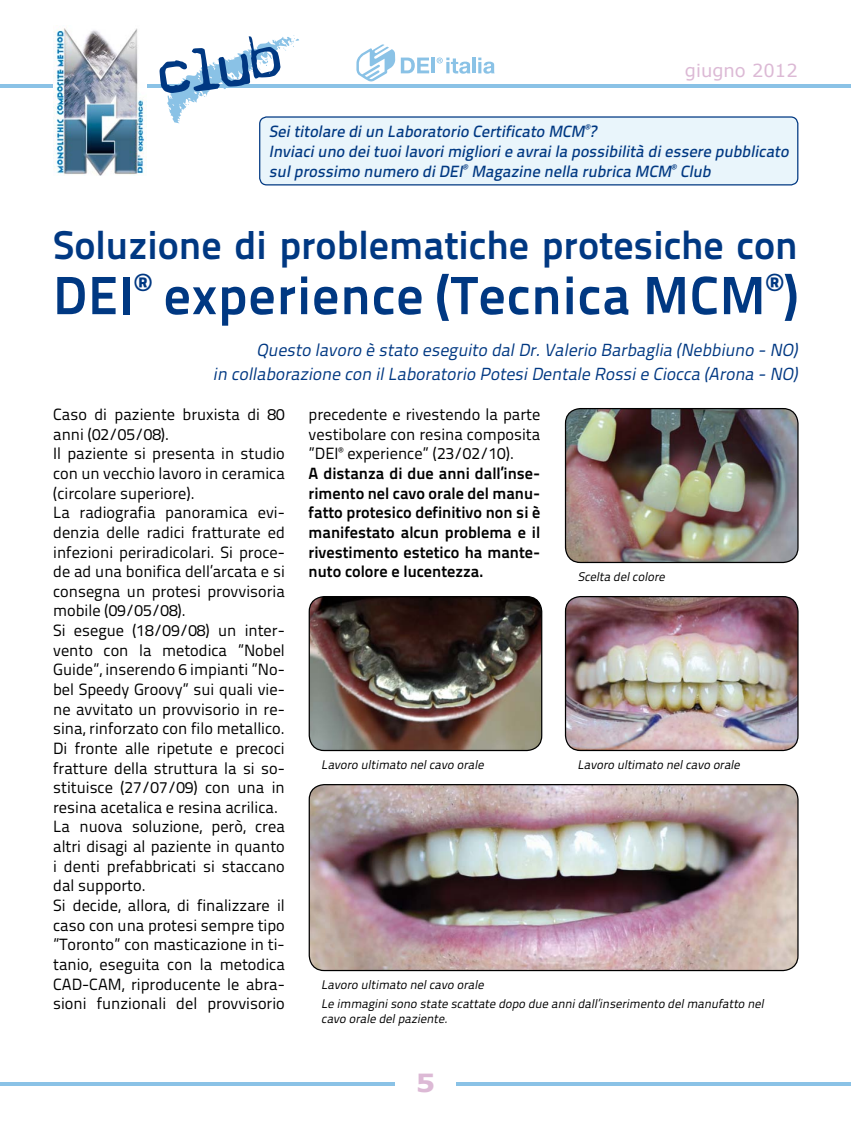
<style>
.page{position:relative;width:851px;height:1134px;background:#fff}
.page>*{position:absolute;margin:0;border:0;box-sizing:border-box;transform-origin:0 0}
.t1{font:700 53.75px "Titillium Text 22 L";letter-spacing:.02em;color:#003882}
.t2{font:700 40px "Titillium Text 22 L";color:#003882}
.t3{font:700 25px "Verdana";color:#dcb9d5;scale:1.1 1}
.t4{font:17.88px "Verdana";color:#dcb9d5}
.t5{font:italic 17.5px/23.8px "Titillium Text 22 L";color:#003882;text-align:right}
.t6{font:16.25px/19.6px "Titillium Text 22 L";color:#000}
.t7{font:700 16.25px/19.6px "Titillium Text 22 L";color:#000}
.t8{font:italic 500 16.25px/20px "Titillium Text 22 L";color:#003882}
.t9{font:italic 12.5px/18.8px "Titillium Text 22 L";color:#000}
.s1{font-weight:400}
</style>
<div class="page">
<hr style="left:0;top:84px;width:850px;height:4px;background:#8ac2e6">
<hr style="left:0;top:1082px;width:850px;height:3px;background:#8ac2e6">
<svg style="left:356px;top:44px;width:39px;height:38px"></svg>
<svg style="left:401px;top:58px;width:28px;height:15px"></svg>
<hr style="left:431px;top:58px;width:4px;height:15px;background:#8ac2e6">
<svg style="left:436px;top:58px;width:34px;height:16px"></svg>
<hr style="left:472px;top:58px;width:3px;height:15px;background:#8ac2e6">
<svg style="left:478px;top:58px;width:16px;height:16px"></svg>
<div style="left:395px;top:1058px;width:60px;height:49px;background:#fff"></div>
<img style="left:53px;top:28px;width:94px;height:148px">
<svg style="left:159px;top:35px;width:140px;height:88px"></svg>
<div style="left:260px;top:117px;width:537px;height:68px;background:#e9f5fb;border-radius:7px"></div>
<div style="left:259px;top:116px;width:539px;height:69px;border:1px solid #003882;border-radius:7px"></div>
<img style="left:566px;top:409px;width:231px;height:153px">
<div style="left:564px;top:408px;width:234px;height:155px;border:1px solid #000;border-radius:15px"></div>
<img style="left:310px;top:785px;width:487px;height:185px">
<div style="left:308px;top:784px;width:490px;height:187px;border:1px solid #000;border-radius:15px"></div>
<img style="left:566px;top:597px;width:231px;height:153px">
<div style="left:564px;top:596px;width:234px;height:155px;border:1px solid #000;border-radius:15px"></div>
<img style="left:310px;top:597px;width:231px;height:153px">
<div style="left:308px;top:596px;width:234px;height:155px;border:1px solid #000;border-radius:15px"></div>
<p class="t4" style="left:685px;top:59px;width:114px">giugno 2012</p>
<p class="t8" style="left:269px;top:120px;width:525px">Seititolare diun Laboratorio Certificato MCM<sup>®</sup>?<br>Inviaciuno deituoilavorimigliorie avraila possibilità diessere pubblicato sulprossimo numero diDEI<sup>®</sup> Magazine nella rubrica MCM<sup>®</sup> Club</p>
<h2 class="t2" style="left:53px;top:214px;width:746px">Soluzione di problematiche protesiche con</h2>
<h1 class="t1" style="left:53px;top:254px;width:746px">DEI<sup>®</sup> experience (Tecnica MCM<sup>®</sup>)</h1>
<p class="t5" style="left:213px;top:338px;width:590px">Questo lavoro è stato eseguito dalDr.Valerio Barbaglia (Nebbiuno -NO)<br>in collaborazione con ilLaboratorio PotesiDentale Rossie Ciocca (Arona -NO)</p>
<p class="t6" style="left:53px;top:404px;width:233px">Caso di paziente bruxista di 80 anni (02/05/08).<br>Il paziente si presenta in studio con un vecchio lavoro in ceramica (circolare superiore).<br>La radiografia panoramica evi&shy;denzia delle radici fratturate ed infezioni periradicolari. Si proce&shy;de ad una bonifica dell’arcata e si consegna un protesi provvisoria mobile (09/05/08).<br>Si esegue (18/09/08) un inter&shy;vento con la metodica ”Nobel<br>Guide”, inserendo 6 impianti ”No&shy;bel Speedy Groovy” sui quali vie&shy;ne avvitato un provvisorio in re&shy;sina, rinforzato con filo metallico.<br>Di fronte alle ripetute e precoci fratture della struttura la si so&shy;stituisce (27/07/09) con una in resina acetalica e resina acrilica.<br>La nuova soluzione, però, crea altri disagi al paziente in quanto i denti prefabbricati si staccano dal supporto.<br>Si decide, allora, di finalizzare il caso con una protesi sempre tipo ”Toronto” con masticazione in ti&shy;tanio, eseguita con la metodica<br>CAD-CAM, riproducente le abra&shy;sioni funzionali del provvisorio</p>
<p class="t7" style="left:308px;top:404px;width:233px"><span class="s1">precedente e rivestendo la parte vestibolare con resina composita ”DEI</span><sup>®</sup> <span class="s1">experience” (23/02/10).<br></span>A distanza di due anni dall’inse&shy;rimento nel cavo orale del manu&shy;fatto protesico definitivo non si è manifestato alcun problema e il rivestimento estetico ha mante&shy;nuto colore e lucentezza.</p>
<p class="t9" style="left:577px;top:567px;width:92px">Scelta delcolore</p>
<p class="t9" style="left:577px;top:755px;width:167px">Lavoro ultimato nelcavo orale</p>
<p class="t9" style="left:321px;top:755px;width:167px">Lavoro ultimato nelcavo orale</p>
<p class="t9" style="left:321px;top:975px;width:447px">Lavoro ultimato nelcavo orale<br>Le immaginisono state scattate dopo due annidall’inserimento delmanufatto nel</p>
<p class="t9" style="left:321px;top:1009px;width:131px">cavo orale delpaziente.</p>
<h3 class="t3" style="left:415px;top:1067px;width:19px">5</h3>
</div>
